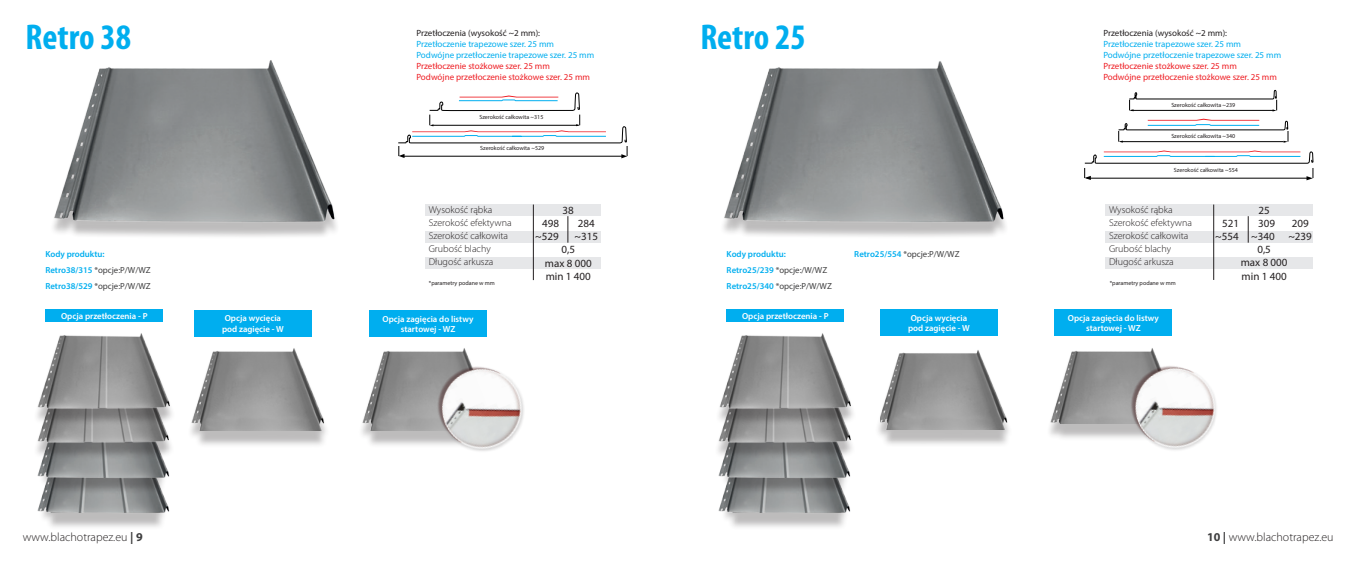
<style>
.page{position:relative;width:1361px;height:567px;background:#fff}
.page>*{position:absolute;margin:0;border:0;box-sizing:border-box;transform-origin:0 0}
.t1{font:700 condensed 36px "Myriad Pro";color:#00aeef}
.t2{font:300 12px "Myriad Pro";color:#231f20}
.t3{font:11px "Myriad Pro";color:#231f20}
.t4{font:300 10px/13px "Myriad Pro";color:#231f20}
.t5{font:9px/10.8px "Myriad Pro";color:#00aeef}
.t6{font:9px/10.8px "Myriad Pro";color:#ee1d23}
.t7{font:9px "Myriad Pro";color:#231f20}
.t8{font:600 8.8px/10.6px "Myriad Pro";color:#fff;text-align:center}
.t9{font:600 8.8px/16px "Myriad Pro";color:#00aeef}
.t10{font:8.8px "Myriad Pro";color:#3e3e3f}
.t11{font:6px "Myriad Pro";color:#231f20}
.s1{font-weight:400;color:#3e3e3f}
.s2{font-weight:600;color:#00aeef}
.s3{font-weight:700;color:#3e3e3f}
</style>
<div class="page">
<div style="left:38px;top:448px;width:130px;height:82px;background:#231f20;opacity:.3"></div>
<img style="left:37px;top:494px;width:133px;height:25px">
<div style="left:38px;top:413px;width:130px;height:81px;background:#231f20;opacity:.3"></div>
<img style="left:37px;top:459px;width:133px;height:24px">
<div style="left:32px;top:373px;width:142px;height:86px;background:#231f20;opacity:.3"></div>
<img style="left:33px;top:425px;width:141px;height:25px">
<div style="left:50px;top:65px;width:289px;height:174px;background:#231f20;opacity:.3"></div>
<img style="left:54px;top:60px;width:281px;height:175px">
<div style="left:45px;top:310px;width:118px;height:12px;background:#00aeef"></div>
<div style="left:194px;top:310px;width:118px;height:27px;background:#00aeef"></div>
<div style="left:369px;top:310px;width:118px;height:27px;background:#00aeef"></div>
<div style="left:33px;top:339px;width:142px;height:86px;background:#231f20;opacity:.3"></div>
<img style="left:34px;top:333px;width:141px;height:83px">
<div style="left:187px;top:354px;width:142px;height:94px;background:#231f20;opacity:.3"></div>
<img style="left:189px;top:348px;width:140px;height:82px">
<div style="left:357px;top:354px;width:143px;height:94px;background:#231f20;opacity:.3"></div>
<img style="left:359px;top:351px;width:64px;height:79px">
<div style="left:425px;top:205px;width:176px;height:11px;background:#e6e7e9"></div>
<div style="left:425px;top:231px;width:176px;height:12px;background:#e6e7e9"></div>
<div style="left:425px;top:258px;width:176px;height:11px;background:#e6e7e9"></div>
<svg style="left:568px;top:216px;width:1px;height:27px"></svg>
<hr style="left:533px;top:205px;width:1px;height:75px;background:#231f20">
<img style="left:423px;top:348px;width:101px;height:103px">
<svg style="left:398px;top:92px;width:230px;height:67px"></svg>
<div style="left:720px;top:448px;width:129px;height:82px;background:#231f20;opacity:.3"></div>
<img style="left:718px;top:494px;width:133px;height:25px">
<div style="left:720px;top:413px;width:129px;height:81px;background:#231f20;opacity:.3"></div>
<img style="left:718px;top:459px;width:133px;height:24px">
<div style="left:713px;top:373px;width:143px;height:86px;background:#231f20;opacity:.3"></div>
<img style="left:714px;top:425px;width:142px;height:25px">
<div style="left:719px;top:66px;width:290px;height:173px;background:#231f20;opacity:.3"></div>
<img style="left:724px;top:61px;width:280px;height:174px">
<div style="left:726px;top:310px;width:118px;height:12px;background:#00aeef"></div>
<div style="left:1054px;top:310px;width:118px;height:26px;background:#00aeef"></div>
<div style="left:880px;top:310px;width:118px;height:26px;background:#00aeef"></div>
<div style="left:714px;top:339px;width:142px;height:86px;background:#231f20;opacity:.3"></div>
<img style="left:715px;top:333px;width:141px;height:83px">
<div style="left:875px;top:356px;width:138px;height:91px;background:#231f20;opacity:.3"></div>
<img style="left:881px;top:350px;width:132px;height:80px">
<div style="left:1045px;top:354px;width:143px;height:87px;background:#231f20;opacity:.3"></div>
<img style="left:1047px;top:351px;width:69px;height:72px">
<div style="left:1105px;top:205px;width:208px;height:11px;background:#e6e7e9"></div>
<div style="left:1105px;top:231px;width:208px;height:12px;background:#e6e7e9"></div>
<div style="left:1105px;top:258px;width:208px;height:11px;background:#e6e7e9"></div>
<svg style="left:1248px;top:216px;width:1px;height:27px"></svg>
<hr style="left:1213px;top:205px;width:1px;height:75px;background:#231f20">
<img style="left:1116px;top:348px;width:100px;height:102px">
<svg style="left:1084px;top:90px;width:229px;height:91px"></svg>
<h1 class="t1" style="left:26px;top:14px;width:107px">Retro 38</h1>
<p class="t7" style="left:416px;top:28px;width:125px">Przetłoczenia (wysokość ~2 mm):</p>
<p class="t5" style="left:416px;top:39px;width:179px">Przetłoczenie trapezowe szer. 25 mm<br>Podwójne przetłoczenie trapezowe szer. 25 mm</p>
<p class="t6" style="left:416px;top:60px;width:175px">Przetłoczenie stożkowe szer. 25 mm<br>Podwójne przetłoczenie stożkowe szer. 25 mm</p>
<h1 class="t1" style="left:700px;top:14px;width:107px">Retro 25</h1>
<p class="t7" style="left:1103px;top:28px;width:125px">Przetłoczenia (wysokość ~2 mm):</p>
<p class="t5" style="left:1103px;top:39px;width:179px">Przetłoczenie trapezowe szer. 25 mm<br>Podwójne przetłoczenie trapezowe szer. 25 mm</p>
<p class="t6" style="left:1103px;top:60px;width:175px">Przetłoczenie stożkowe szer. 25 mm<br>Podwójne przetłoczenie stożkowe szer. 25 mm</p>
<p class="t11" style="left:1171px;top:101px;width:66px">Szerokość całkowita ~239</p>
<p class="t11" style="left:479px;top:114px;width:66px">Szerokość całkowita ~315</p>
<p class="t11" style="left:480px;top:144px;width:66px">Szerokość całkowita ~529</p>
<p class="t11" style="left:1171px;top:133px;width:66px">Szerokość całkowita ~340</p>
<p class="t11" style="left:1174px;top:166px;width:66px">Szerokość całkowita ~554</p>
<p class="t9" style="left:45px;top:245px;width:107px">Kody produktu:<br>Retro38/315 <span class="s1">*opcje:P/W/WZ<br></span>Retro38/529 <span class="s1">*opcje:P/W/WZ</span></p>
<p class="t8" style="left:61px;top:311px;width:88px">Opcja przetłoczenia - P</p>
<p class="t4" style="left:429px;top:203px;width:84px">Wysokość rąbka<br>Szerokość efektywna<br>Szerokość całkowita<br>Grubość blachy<br>Długość arkusza</p>
<p class="t3" style="left:562px;top:203px;width:13px">38</p>
<p class="t3" style="left:542px;top:216px;width:18px">498</p>
<p class="t3" style="left:578px;top:216px;width:18px">284</p>
<p class="t3" style="left:535px;top:230px;width:25px">~529</p>
<p class="t3" style="left:574px;top:230px;width:25px">~315</p>
<p class="t3" style="left:561px;top:243px;width:15px">0,5</p>
<p class="t3" style="left:545px;top:256px;width:48px">max 8 000</p>
<p class="t3" style="left:546px;top:269px;width:47px">min 1 400</p>
<p class="t11" style="left:429px;top:279px;width:68px">*parametry podane w mm</p>
<p class="t8" style="left:222px;top:313px;width:63px">Opcja wycięcia pod zagięcie - W</p>
<p class="t8" style="left:382px;top:313px;width:93px">Opcja zagięcia do listwy startowej - WZ</p>
<p class="t4" style="left:1109px;top:203px;width:84px">Wysokość rąbka<br>Szerokość efektywna<br>Szerokość całkowita<br>Grubość blachy<br>Długość arkusza</p>
<p class="t3" style="left:1258px;top:203px;width:13px">25</p>
<p class="t3" style="left:1222px;top:216px;width:18px">521</p>
<p class="t3" style="left:1258px;top:216px;width:18px">309</p>
<p class="t3" style="left:1291px;top:216px;width:18px">209</p>
<p class="t3" style="left:1215px;top:230px;width:98px">~554 ~340 ~239</p>
<p class="t3" style="left:1257px;top:243px;width:15px">0,5</p>
<p class="t3" style="left:1240px;top:256px;width:48px">max 8 000</p>
<p class="t3" style="left:1241px;top:269px;width:47px">min 1 400</p>
<p class="t9" style="left:726px;top:245px;width:107px">Kody produktu:<br>Retro25/239 <span class="s1">*opcje:/W/WZ<br></span>Retro25/340 <span class="s1">*opcje:P/W/WZ</span></p>
<p class="t10" style="left:854px;top:248px;width:107px"><span class="s2">Retro25/554</span> *opcje:P/W/WZ</p>
<p class="t8" style="left:742px;top:311px;width:88px">Opcja przetłoczenia - P</p>
<p class="t8" style="left:1068px;top:312px;width:93px">Opcja zagięcia do listwy startowej - WZ</p>
<p class="t11" style="left:1110px;top:279px;width:68px">*parametry podane w mm</p>
<p class="t8" style="left:908px;top:312px;width:63px">Opcja wycięcia pod zagięcie - W</p>
<h2 class="t2" style="left:23px;top:529px;width:122px">www.blachotrapez.eu <span class="s3">| 9</span></h2>
<h2 class="t2" style="left:1207px;top:529px;width:128px"><span class="s3">10 |</span> www.blachotrapez.eu</h2>
</div>
